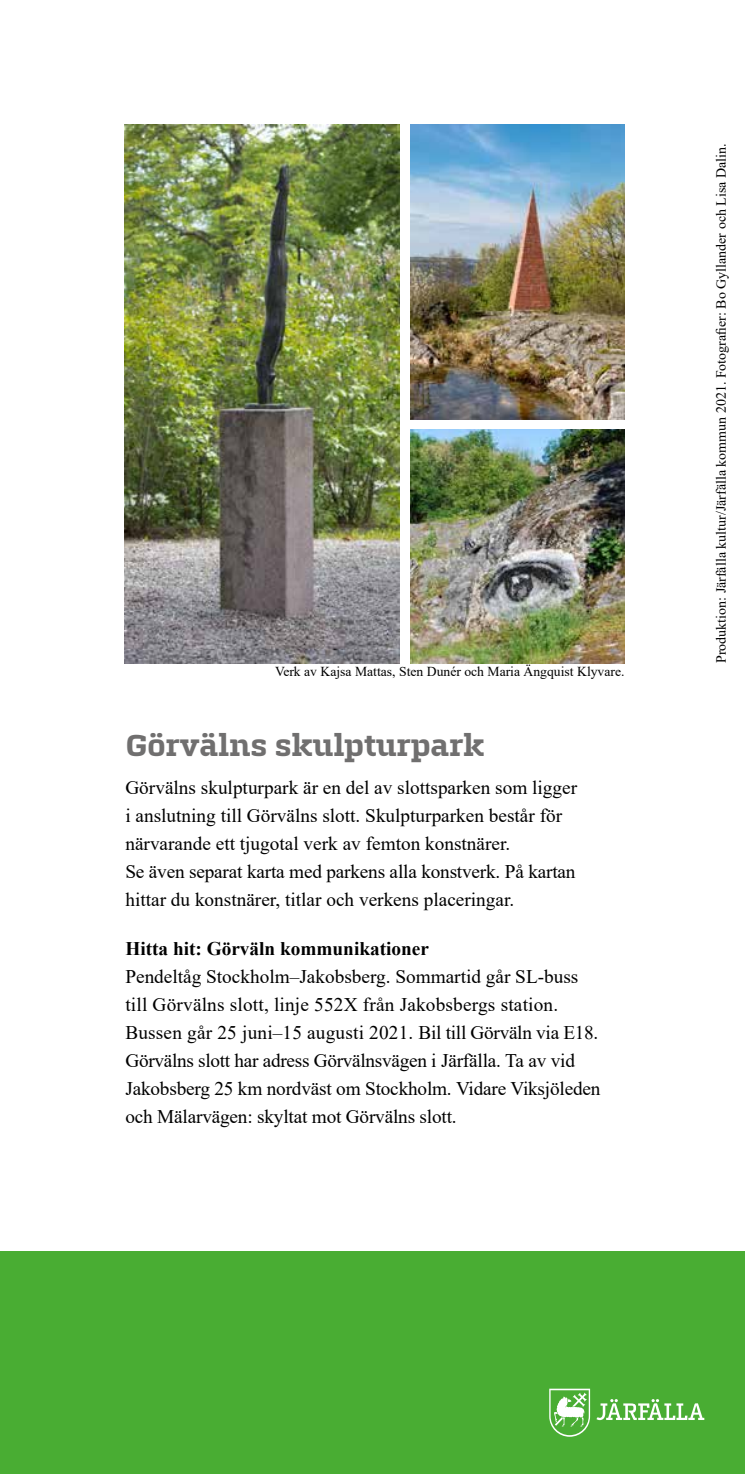
<style>
.page{position:relative;width:745px;height:1474px;background:#fff}
.page>*{position:absolute;margin:0;border:0;box-sizing:border-box;transform-origin:0 0}
.t1{font:700 31.5px "Quitador For Jarfalla";letter-spacing:-.025em;color:#706f6f}
.t2{font:19.25px/28px "Times New Roman";color:#000}
.t3{font:700 19.25px "Times New Roman";color:#000}
.t4{font:14px "Times New Roman";color:#000}
.t5{font:13.65px "Times New Roman";color:#000}
</style>
<div class="page">
<div style="left:0;top:1251px;width:744px;height:222px;background:#49ad33"></div>
<svg style="left:596px;top:1399px;width:107px;height:20px"></svg>
<svg style="left:549px;top:1388px;width:40px;height:48px"></svg>
<img style="left:410px;top:429px;width:214px;height:234px">
<img style="left:124px;top:124px;width:275px;height:539px">
<img style="left:410px;top:124px;width:214px;height:295px">
<p class="t5" style="left:275px;top:662px;width:351px">Verk av Kajsa Mattas, Sten Dunér och Maria Ängquist Klyvare.</p>
<h1 class="t1" style="left:125px;top:727px;width:360px">Görvälns skulpturpark</h1>
<p class="t2" style="left:125px;top:772px;width:453px">Görvälns skulpturpark är en del av slottsparken som ligger i anslutning till Görvälns slott. Skulpturparken består för närvarande ett tjugotal verk av femton konstnärer.<br>Se även separat karta med parkens alla konstverk. På kartan hittar du konstnärer, titlar och verkens placeringar.</p>
<p class="t3" style="left:125px;top:934px;width:305px">Hitta hit: Görväln kommunikationer</p>
<p class="t2" style="left:125px;top:961px;width:476px">Pendeltåg Stockholm–Jakobsberg. Sommartid går SL-buss till Görvälns slott, linje 552X från Jakobsbergs station.<br>Bussen går 25 juni–15 augusti 2021. Bil till Görväln via E18.<br>Görvälns slott har adress Görvälnsvägen i Järfälla. Ta av vid Jakobsberg 25 km nordväst om Stockholm. Vidare Viksjöleden och Mälarvägen: skyltat mot Görvälns slott.</p>
<p class="t4" style="left:710px;top:663px;width:521px;rotate:-90deg">Produktion: Järfälla kultur/Järfälla kommun 2021. Fotografier: Bo Gyllander och Lisa Dalin.</p>
</div>
